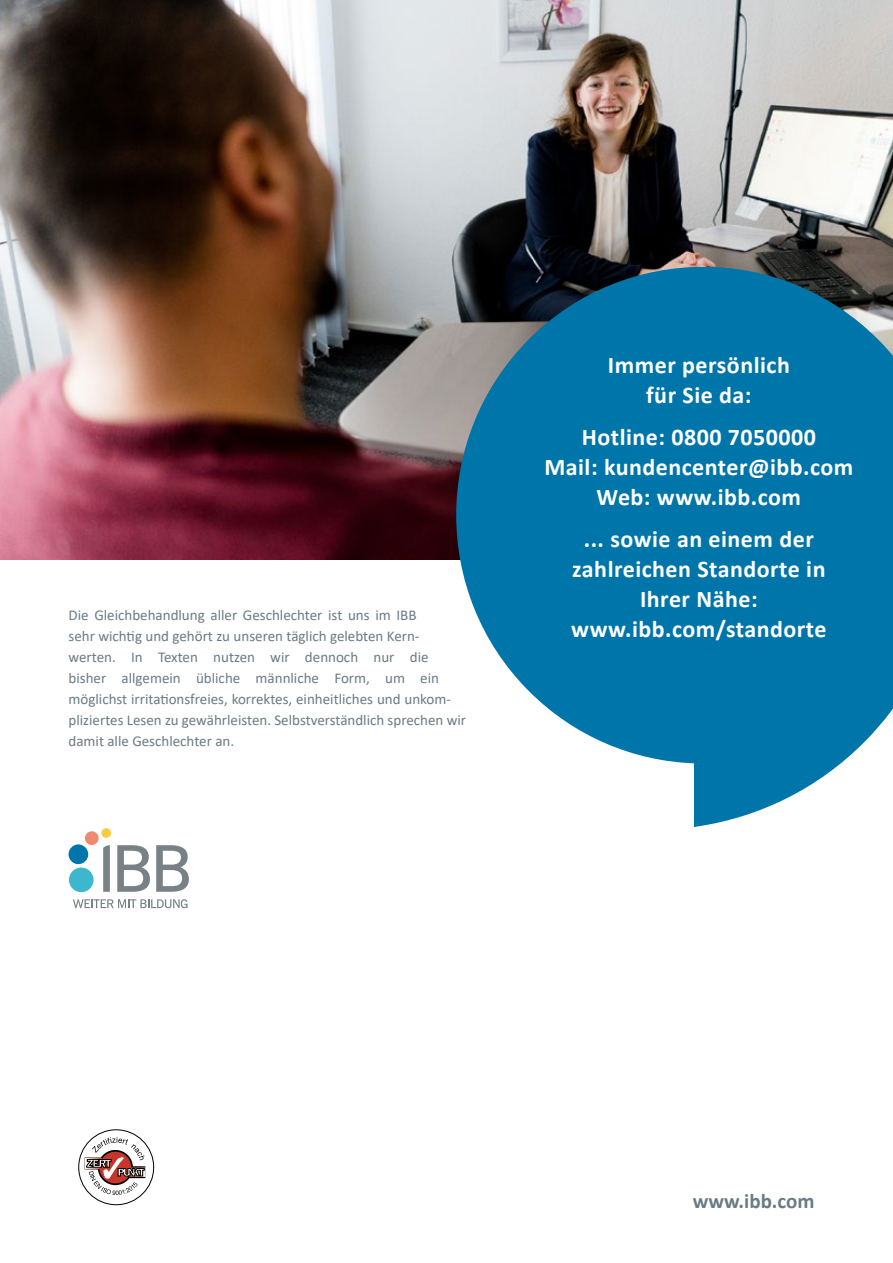
<style>
.page{position:relative;width:893px;height:1263px;background:#fff}
.page>*{position:absolute;margin:0;border:0;box-sizing:border-box;transform-origin:0 0}
.t1{font:700 24px/30px "Calibri";letter-spacing:.02em;color:#fff;text-align:center}
.t2{font:700 21px "Calibri";color:#6b7b84}
.t3{font:15px/21px "Calibri";color:#6b7b84}
</style>
<div class="page">
<img style="left:0;top:0;width:893px;height:559px">
<div style="left:78px;top:1129px;width:76px;height:76px;border:1px solid #000;border-radius:50%"></div>
<div style="left:84px;top:1159px;width:18px;height:9px;background:#adadad"></div>
<svg style="left:85px;top:1137px;width:61px;height:58px"></svg>
<svg style="left:432px;top:243px;width:461px;height:584px;fill:#0075aa"></svg>
<svg style="left:103px;top:845px;width:7px;height:47px"></svg>
<svg style="left:73px;top:899px;width:115px;height:9px"></svg>
<svg style="left:117px;top:845px;width:33px;height:47px"></svg>
<svg style="left:156px;top:845px;width:33px;height:47px"></svg>
<div style="left:69px;top:867px;width:25px;height:25px;background:#3db7cd;border-radius:50%"></div>
<div style="left:69px;top:844px;width:19px;height:20px;background:#0075aa;border-radius:50%"></div>
<div style="left:85px;top:831px;width:14px;height:14px;background:#f1896e;border-radius:50%"></div>
<div style="left:101px;top:828px;width:10px;height:10px;background:#fbcb41;border-radius:50%"></div>
<p class="t3" style="left:69px;top:604px;width:399px">Die Gleichbehandlung aller Geschlechter ist uns im IBB<br>sehr wichtig und gehört zu unseren täglich gelebten Kern&shy;werten. In Texten nutzen wir dennoch nur die bisher allgemein übliche männliche Form, um ein möglichst irritationsfreies, korrektes, einheitliches und unkom&shy;pliziertes Lesen zu gewährleisten. Selbstverständlich sprechen wir damit alle Geschlechter an.</p>
<h1 class="t1" style="left:608px;top:350px;width:183px">Immer persönlich für Sie da:</h1>
<h1 class="t1" style="left:544px;top:422px;width:310px">Hotline: 0800 7050000<br>Mail: kundencenter@ibb.com<br>Web: www.ibb.com</h1>
<h1 class="t1" style="left:571px;top:524px;width:257px">... sowie an einem der zahlreichen Standorte in<br>Ihrer Nähe: www.ibb.com/standorte</h1>
<h2 class="t2" style="left:693px;top:1186px;width:123px">www.ibb.com</h2>
</div>
